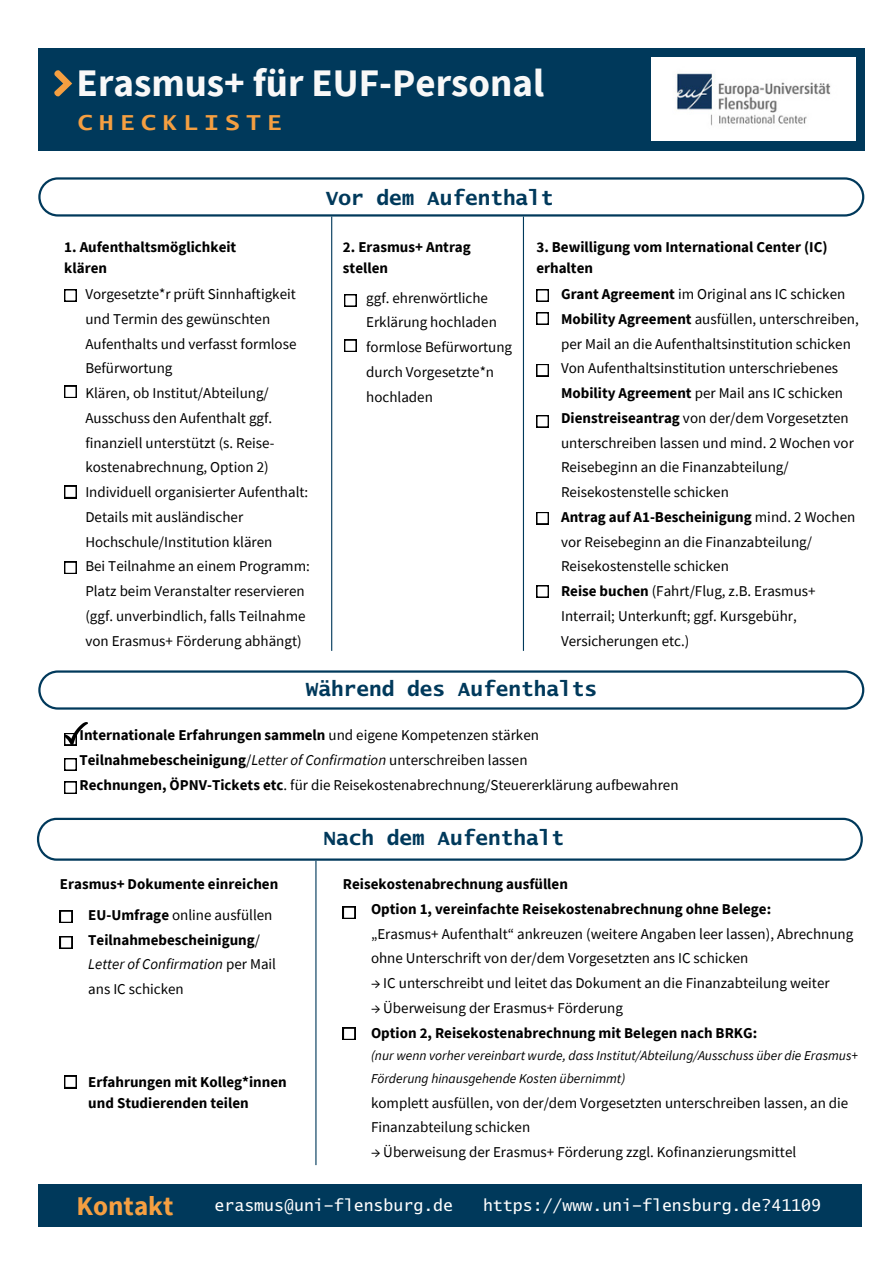
<style>
.page{position:relative;width:894px;height:1264px;background:#fff}
.page>*{position:absolute;margin:0;border:0;box-sizing:border-box;transform-origin:0 0}
.t1{font:700 39px "Source Sans Pro";color:#f8f8f8}
.t2{font:700 27px "Source Sans Pro";color:#f59f41}
.t3{font:700 23.7px "Lucida Console W1 G";letter-spacing:.28em;color:#f59f41}
.t4{font:700 21px "Lucida Console W1 G";color:#00395b}
.t5{font:16.5px "Lucida Console W1 G";color:#fff}
.t6{font:15px/24.8px "Source Sans Pro";color:#000}
.t7{font:700 15px/21.3px "Source Sans Pro";color:#000}
.t8{font:italic 13.5px/22.5px "Source Sans Pro";color:#000}
.s1{font-weight:700}
.s2{font-weight:400}
.s3{font-weight:400;font-style:italic}
</style>
<div class="page">
<svg style="left:38px;top:177px;width:826px;height:39px"></svg>
<svg style="left:38px;top:670px;width:826px;height:39px"></svg>
<hr style="left:315px;top:860px;width:1px;height:305px;background:#00395b">
<hr style="left:331px;top:216px;width:1px;height:435px;background:#00395b">
<svg style="left:64px;top:744px;width:13px;height:1px"></svg>
<svg style="left:64px;top:758px;width:13px;height:12px"></svg>
<svg style="left:64px;top:781px;width:13px;height:12px"></svg>
<svg style="left:64px;top:289px;width:13px;height:12px"></svg>
<svg style="left:64px;top:386px;width:13px;height:12px"></svg>
<svg style="left:64px;top:486px;width:13px;height:12px"></svg>
<svg style="left:64px;top:561px;width:13px;height:13px"></svg>
<svg style="left:344px;top:294px;width:12px;height:12px"></svg>
<svg style="left:344px;top:339px;width:12px;height:13px"></svg>
<svg style="left:536px;top:289px;width:12px;height:12px"></svg>
<svg style="left:536px;top:312px;width:12px;height:12px"></svg>
<svg style="left:60px;top:910px;width:12px;height:12px"></svg>
<svg style="left:60px;top:936px;width:12px;height:12px"></svg>
<svg style="left:343px;top:906px;width:12px;height:12px"></svg>
<svg style="left:343px;top:1027px;width:12px;height:12px"></svg>
<div style="left:38px;top:48px;width:826px;height:102px;background:#00395b"></div>
<svg style="left:54px;top:70px;width:18px;height:27px"></svg>
<img style="left:651px;top:58px;width:204px;height:82px">
<svg style="left:536px;top:364px;width:12px;height:12px"></svg>
<svg style="left:536px;top:415px;width:12px;height:12px"></svg>
<svg style="left:536px;top:512px;width:12px;height:12px"></svg>
<img style="left:64px;top:722px;width:24px;height:22px">
<svg style="left:37px;top:817px;width:825px;height:43px"></svg>
<div style="left:38px;top:1184px;width:823px;height:43px;background:#00395b"></div>
<hr style="left:522px;top:216px;width:2px;height:435px;background:#00395b">
<svg style="left:536px;top:585px;width:12px;height:12px"></svg>
<svg style="left:64px;top:1075px;width:13px;height:12px"></svg>
<p class="t1" style="left:77px;top:57px;width:469px">Erasmus+ für EUF-Personal</p>
<h1 class="t3" style="left:78px;top:111px;width:205px">CHECKLISTE</h1>
<p class="t7" style="left:64px;top:236px;width:173px">1. Aufenthaltsmöglichkeit</p>
<h5 class="t7" style="left:64px;top:257px;width:44px">klären</h5>
<p class="t6" style="left:85px;top:281px;width:212px">Vorgesetzte*r prüft Sinnhaftigkeit und Termin des gewünschten<br>Aufenthalts und verfasst formlose<br>Befürwortung</p>
<p class="t6" style="left:85px;top:380px;width:190px">Klären, ob Institut/Abteilung/<br>Ausschuss den Aufenthalt ggf. finanziell unterstützt (s. Reise&shy;kostenabrechnung, Option 2)</p>
<p class="t6" style="left:85px;top:479px;width:224px">Individuell organisierter Aufenthalt:<br>Details mit ausländischer<br>Hochschule/Institution klären</p>
<p class="t6" style="left:85px;top:553px;width:226px">Bei Teilnahme an einem Programm:<br>Platz beim Veranstalter reservieren</p>
<p class="t6" style="left:85px;top:603px;width:222px">(ggf. unverbindlich, falls Teilnahme von Erasmus+ Förderung abhängt)</p>
<h3 class="t4" style="left:326px;top:188px;width:229px">Vor dem Aufenthalt</h3>
<p class="t7" style="left:343px;top:236px;width:129px">2. Erasmus+ Antrag</p>
<p class="t7" style="left:343px;top:257px;width:47px">stellen</p>
<p class="t6" style="left:366px;top:285px;width:132px">ggf. ehrenwörtliche<br>Erklärung hochladen</p>
<p class="t6" style="left:366px;top:334px;width:147px">formlose Befürwortung durch Vorgesetzte*n hochladen</p>
<p class="t7" style="left:536px;top:236px;width:292px">3. Bewilligung vom International Center (IC) erhalten</p>
<h5 class="t6" style="left:561px;top:281px;width:285px"><span class="s1">Grant Agreement</span> im Original ans IC schicken</h5>
<h5 class="t6" style="left:561px;top:306px;width:299px"><span class="s1">Mobility Agreement</span> ausfüllen, unterschreiben, per Mail an die Aufenthaltsinstitution schicken</h5>
<p class="t6" style="left:561px;top:355px;width:283px">Von Aufenthaltsinstitution unterschriebenes<br><span class="s1">Mobility Agreement</span> per Mail ans IC schicken</p>
<p class="t6" style="left:561px;top:405px;width:294px"><span class="s1">Dienstreiseantrag</span> von der/dem Vorgesetzten unterschreiben lassen und mind. 2 Wochen vor Reisebeginn an die Finanzabteilung/ Reisekostenstelle schicken</p>
<p class="t6" style="left:561px;top:504px;width:295px"><span class="s1">Antrag auf A1-Bescheinigung</span> mind. 2 Wochen vor Reisebeginn an die Finanzabteilung/</p>
<p class="t6" style="left:561px;top:553px;width:169px">Reisekostenstelle schicken</p>
<p class="t6" style="left:561px;top:578px;width:256px"><span class="s1">Reise buchen</span> (Fahrt/Flug, z.B. Erasmus+<br>Interrail; Unterkunft; ggf. Kursgebühr,<br>Versicherungen etc.)</p>
<h5 class="t4" style="left:306px;top:679px;width:292px">Während des Aufenthalts</h5>
<p class="t7" style="left:79px;top:724px;width:461px">Internationale Erfahrungen sammeln <span class="s2">und eigene Kompetenzen stärken</span></p>
<p class="t7" style="left:79px;top:749px;width:449px">Teilnahmebescheinigung<span class="s2">/</span><span class="s3">Letter of Confirmation</span> <span class="s2">unterschreiben lassen</span></p>
<p class="t6" style="left:79px;top:772px;width:600px"><span class="s1">Rechnungen, ÖPNV-Tickets etc</span>. für die Reisekostenabrechnung/Steuererklärung aufbewahren</p>
<h4 class="t4" style="left:323px;top:828px;width:242px">Nach dem Aufenthalt</h4>
<p class="t7" style="left:60px;top:872px;width:220px">Erasmus+ Dokumente einreichen</p>
<h5 class="t7" style="left:343px;top:872px;width:226px">Reisekostenabrechnung ausfüllen</h5>
<p class="t6" style="left:88px;top:902px;width:186px"><span class="s1">EU-Umfrage</span> online ausfüllen</p>
<p class="t7" style="left:88px;top:926px;width:189px;line-height:24.8px">Teilnahmebescheinigung<span class="s2">/<br></span><span class="s3">Letter of Confirmation</span> <span class="s2">per Mail ans IC schicken</span></p>
<h2 class="t7" style="left:88px;top:1070px;width:200px">Erfahrungen mit Kolleg*innen und Studierenden teilen</h2>
<p class="t7" style="left:371px;top:898px;width:401px">Option 1, vereinfachte Reisekostenabrechnung ohne Belege:</p>
<h4 class="t6" style="left:371px;top:921px;width:483px">„Erasmus+ Aufenthalt“ ankreuzen (weitere Angaben leer lassen), Abrechnung ohne Unterschrift von der/dem Vorgesetzten ans IC schicken</h4>
<p class="t6" style="left:371px;top:970px;width:460px">→ IC unterschreibt und leitet das Dokument an die Finanzabteilung weiter</p>
<p class="t6" style="left:371px;top:995px;width:253px">→ Überweisung der Erasmus+ Förderung</p>
<p class="t7" style="left:371px;top:1021px;width:387px">Option 2, Reisekostenabrechnung mit Belegen nach BRKG:</p>
<p class="t8" style="left:371px;top:1044px;width:488px">(nur wenn vorher vereinbart wurde, dass Institut/Abteilung/Ausschuss über die Erasmus+<br>Förderung hinausgehende Kosten übernimmt)</p>
<h4 class="t6" style="left:371px;top:1089px;width:479px">komplett ausfüllen, von der/dem Vorgesetzten unterschreiben lassen, an die<br>Finanzabteilung schicken</h4>
<h5 class="t6" style="left:371px;top:1139px;width:426px">→ Überweisung der Erasmus+ Förderung zzgl. Kofinanzierungsmittel</h5>
<p class="t2" style="left:77px;top:1188px;width:98px">Kontakt</p>
<p class="t5" style="left:214px;top:1198px;width:240px">erasmus@uni-flensburg.de</p>
<p class="t5" style="left:483px;top:1198px;width:339px">https://www.uni-flensburg.de?41109</p>
</div>
